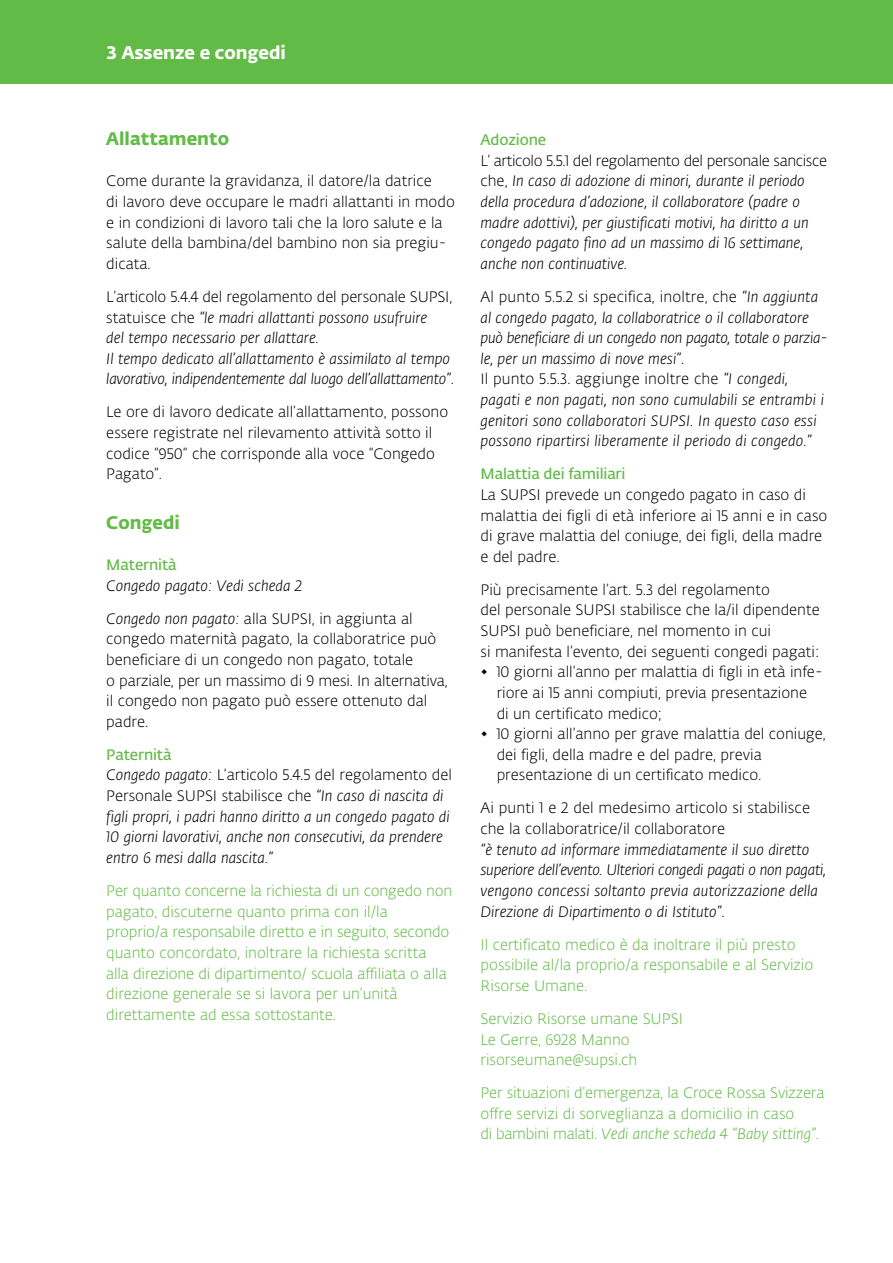
<style>
.page{position:relative;width:893px;height:1263px;background:#fff}
.page>*{position:absolute;margin:0;border:0;box-sizing:border-box;transform-origin:0 0}
.Titolo_neretto{font:700 18px "SUPSI Fedra Sans";color:#62bb46}
.Titolo_neretto-2{font:700 18px "SUPSI Fedra Sans";color:#fff}
.Titolo_neretto-3{font:300 15px/20.7px "SUPSI Fedra Sans";color:#000}
.Titolo_neretto-4{font:italic 300 15px/20.7px "SUPSI Fedra Sans";color:#000}
.Titolo_neretto-5{font:300 15px/20.7px "SUPSI Fedra Sans";color:#62bb46}
.Titolo_neretto-6{font:italic 300 15px/20.7px "SUPSI Fedra Sans";letter-spacing:-.02em;color:#000}
.Titolo_neretto-7{font:600 15px "SUPSI Fedra Sans";letter-spacing:-.01em;color:#62bb46}
.Titolo_neretto-8{font:italic 300 15px "SUPSI Fedra Sans";color:#62bb46}
.s1{font-style:italic}
.s2{font-style:normal}
</style>
<div class="page">
<div style="left:0;top:0;width:893px;height:83px;background:#62bb46"></div>
<p class="Titolo_neretto-2" style="left:106px;top:38px;width:181px">3 Assenze e congedi</p>
<p class="Titolo_neretto" style="left:106px;top:124px;width:124px">Allattamento</p>
<p class="Titolo_neretto-3" style="left:106px;top:171px;width:327px">Come durante la gravidanza, il datore/la datrice</p>
<p class="Titolo_neretto-3" style="left:106px;top:191px;width:350px">di lavoro deve occupare le madri allattanti in modo e in condizioni di lavoro tali che la loro salute e la salute della bambina/del bambino non sia pregiu&shy;dicata.</p>
<p class="Titolo_neretto-3" style="left:106px;top:286px;width:348px">L’articolo 5.4.4 del regolamento del personale SUPSI, statuisce che <span class="s1">“le madri allattanti possono usufruire</span></p>
<p class="Titolo_neretto-4" style="left:106px;top:327px;width:214px">del tempo necessario per allattare.</p>
<p class="Titolo_neretto-4" style="left:106px;top:348px;width:349px">Il tempo dedicato all’allattamento è assimilato al tempo lavorativo, indipendentemente dal luogo dell’allattamento”<span class="s2">.</span></p>
<p class="Titolo_neretto-3" style="left:106px;top:402px;width:343px">Le ore di lavoro dedicate all’allattamento, possono essere registrate nel rilevamento attività sotto il codice “950” che corrisponde alla voce “Congedo Pagato”.</p>
<p class="Titolo_neretto" style="left:106px;top:508px;width:75px">Congedi</p>
<p class="Titolo_neretto-7" style="left:106px;top:554px;width:72px">Maternità</p>
<p class="Titolo_neretto-4" style="left:106px;top:575px;width:198px">Congedo pagato: Vedi scheda 2</p>
<p class="Titolo_neretto-3" style="left:106px;top:608px;width:332px"><span class="s1">Congedo non pagato:</span> alla SUPSI, in aggiunta al congedo maternità pagato, la collaboratrice può beneficiare di un congedo non pagato, totale</p>
<p class="Titolo_neretto-3" style="left:106px;top:670px;width:343px">o parziale, per un massimo di 9 mesi. In alternativa, il congedo non pagato può essere ottenuto dal padre.</p>
<p class="Titolo_neretto-7" style="left:106px;top:744px;width:67px">Paternità</p>
<p class="Titolo_neretto-4" style="left:106px;top:765px;width:347px">Congedo pagato: <span class="s2">L’articolo 5.4.5 del regolamento del Personale SUPSI stabilisce che</span> “In caso di nascita di figli propri, i padri hanno diritto a un congedo pagato di 10 giorni lavorativi, anche non consecutivi, da prendere entro 6 mesi dalla nascita.”</p>
<p class="Titolo_neretto-5" style="left:106px;top:880px;width:347px">Per quanto concerne la richiesta di un congedo non pagato, discuterne quanto prima con il/la</p>
<p class="Titolo_neretto-5" style="left:106px;top:921px;width:344px">proprio/a responsabile diretto e in seguito, secondo quanto concordato, inoltrare la richiesta scritta alla direzione di dipartimento/ scuola affiliata o alla direzione generale se si lavora per un’unità</p>
<p class="Titolo_neretto-5" style="left:106px;top:1004px;width:231px">direttamente ad essa sottostante.</p>
<p class="Titolo_neretto-7" style="left:480px;top:129px;width:67px">Adozione</p>
<p class="Titolo_neretto-4" style="left:480px;top:150px;width:348px"><span class="s2">L’ articolo 5.5.1 del regolamento del personale sancisce che,</span> In caso di adozione di minori, durante il periodo della procedura d’adozione, il collaboratore (padre o madre adottivi), per giustificati motivi, ha diritto a un congedo pagato fino ad un massimo di 16 settimane, anche non continuative.</p>
<p class="Titolo_neretto-3" style="left:480px;top:286px;width:339px">Al punto 5.5.2 si specifica, inoltre, che <span class="s1">“In aggiunta</span></p>
<p class="Titolo_neretto-4" style="left:480px;top:307px;width:330px">al congedo pagato, la collaboratrice o il collaboratore</p>
<p class="Titolo_neretto-6" style="left:480px;top:327px;width:349px">può beneficiare di un congedo non pagato, totale o parzia&shy;le, per un massimo di nove mesi”<span class="s2">.</span></p>
<p class="Titolo_neretto-4" style="left:480px;top:369px;width:345px"><span class="s2">Il punto 5.5.3. aggiunge inoltre che</span> “I congedi, pagati e non pagati, non sono cumulabili se entrambi i genitori sono collaboratori SUPSI. In questo caso essi possono ripartirsi liberamente il periodo di congedo.”</p>
<p class="Titolo_neretto-7" style="left:480px;top:463px;width:147px">Malattia dei familiari</p>
<p class="Titolo_neretto-3" style="left:480px;top:484px;width:348px">La SUPSI prevede un congedo pagato in caso di malattia dei figli di età inferiore ai 15 anni e in caso di grave malattia del coniuge, dei figli, della madre e del padre.</p>
<p class="Titolo_neretto-3" style="left:480px;top:579px;width:291px">Più precisamente l’art. 5.3 del regolamento</p>
<p class="Titolo_neretto-3" style="left:480px;top:600px;width:341px">del personale SUPSI stabilisce che la/il dipendente<br>SUPSI può beneficiare, nel momento in cui</p>
<p class="Titolo_neretto-3" style="left:480px;top:641px;width:340px">si manifesta l’evento, dei seguenti congedi pagati:</p>
<p class="Titolo_neretto-3" style="left:480px;top:661px;width:344px;text-align:center">◆ 10 giorni all’anno per malattia di figli in età infe&shy;riore ai 15 anni compiuti, previa presentazione</p>
<p class="Titolo_neretto-3" style="left:497px;top:703px;width:167px">di un certificato medico;</p>
<p class="Titolo_neretto-3" style="left:497px;top:723px;width:331px;text-indent:-16px">◆ 10 giorni all’anno per grave malattia del coniuge, dei figli, della madre e del padre, previa</p>
<p class="Titolo_neretto-3" style="left:497px;top:765px;width:266px">presentazione di un certificato medico.</p>
<p class="Titolo_neretto-3" style="left:480px;top:798px;width:331px">Ai punti 1 e 2 del medesimo articolo si stabilisce che la collaboratrice/il collaboratore</p>
<p class="Titolo_neretto-4" style="left:480px;top:839px;width:347px">“è tenuto ad informare immediatamente il suo diretto superiore dell’evento. Ulteriori congedi pagati o non pagati, vengono concessi soltanto previa autorizzazione della Direzione di Dipartimento o di Istituto”<span class="s2">.</span></p>
<p class="Titolo_neretto-5" style="left:480px;top:934px;width:334px">Il certificato medico è da inoltrare il più presto possibile al/la proprio/a responsabile e al Servizio<br>Risorse Umane.</p>
<p class="Titolo_neretto-5" style="left:480px;top:1008px;width:204px">Servizio Risorse umane SUPSI</p>
<p class="Titolo_neretto-5" style="left:480px;top:1029px;width:151px">Le Gerre, 6928 Manno</p>
<p class="Titolo_neretto-5" style="left:480px;top:1049px;width:158px">risorseumane@supsi.ch</p>
<p class="Titolo_neretto-5" style="left:480px;top:1082px;width:345px">Per situazioni d’emergenza, la Croce Rossa Svizzera offre servizi di sorveglianza a domicilio in caso</p>
<p class="Titolo_neretto-8" style="left:480px;top:1124px;width:340px"><span class="s2">di bambini malati.</span> Vedi anche scheda 4 “Baby sitting”.</p>
</div>
